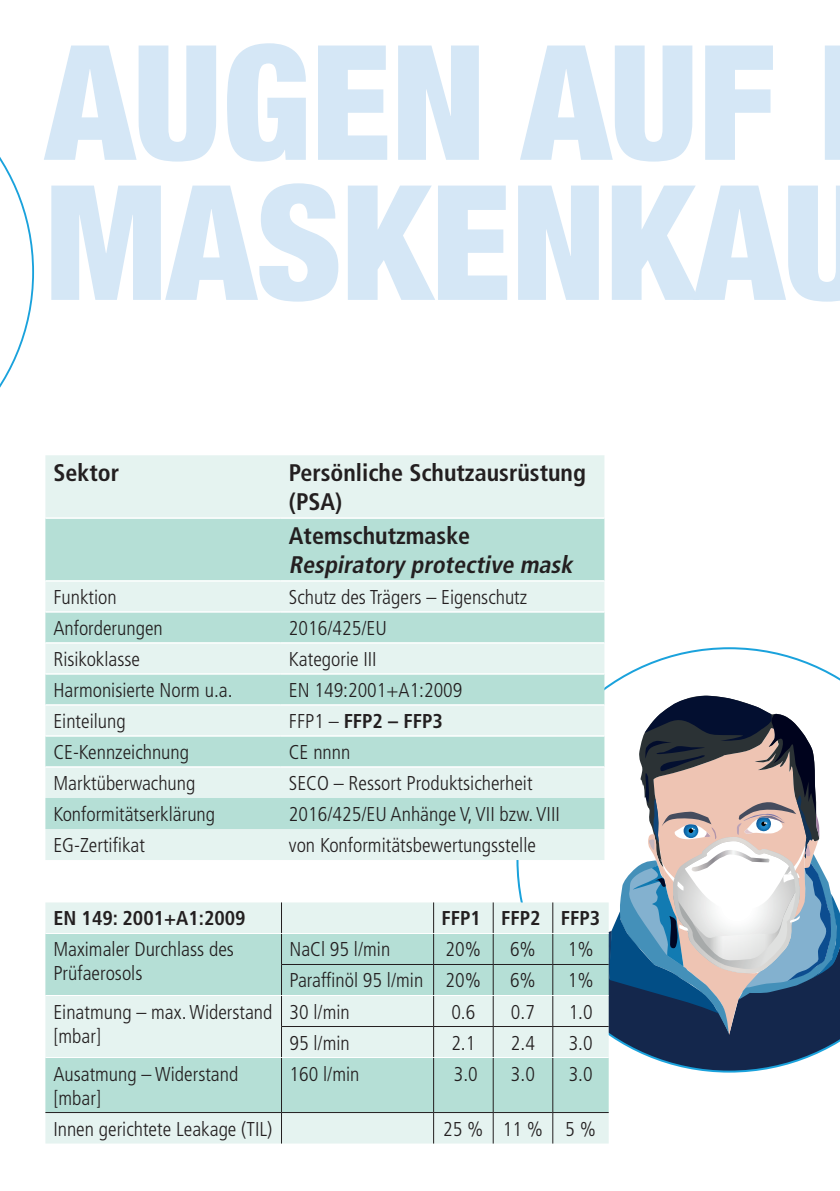
<style>
.page{position:relative;width:840px;height:1191px;background:#fff}
.page>*{position:absolute;margin:0;border:0;box-sizing:border-box;transform-origin:0 0}
.t1{font:900 condensed 160px/140px "Helvetica Neue";color:#d5e7f6}
.t2{font:700 condensed 24px/28.8px "Frutiger";color:#231f20}
.t3{font:italic 700 condensed 24px "Frutiger";color:#231f20}
.t4{font:300 condensed 20px/24px "Frutiger";color:#231f20}
.t5{font:700 condensed 20px "Frutiger";color:#231f20}
.s1{font-weight:300}
</style>
<div class="page">
<svg style="left:516px;top:647px;width:323px;height:425px"></svg>
<svg style="left:0;top:157px;width:34px;height:231px"></svg>
<div style="left:45px;top:455px;width:559px;height:405px;background:#e5f3f0"></div>
<svg style="left:45px;top:519px;width:559px;height:310px;background:#c8e7e0"></svg>
<hr style="left:45px;top:517px;width:236px;height:2px;background:#fff">
<hr style="left:281px;top:517px;width:323px;height:2px;background:#fff">
<hr style="left:45px;top:580px;width:236px;height:1px;background:#fff">
<hr style="left:281px;top:580px;width:323px;height:1px;background:#fff">
<hr style="left:45px;top:611px;width:236px;height:1px;background:#fff">
<hr style="left:281px;top:611px;width:323px;height:1px;background:#fff">
<hr style="left:45px;top:642px;width:236px;height:1px;background:#fff">
<hr style="left:281px;top:642px;width:323px;height:1px;background:#fff">
<hr style="left:45px;top:673px;width:236px;height:1px;background:#fff">
<hr style="left:281px;top:673px;width:323px;height:1px;background:#fff">
<hr style="left:45px;top:704px;width:236px;height:1px;background:#fff">
<hr style="left:281px;top:704px;width:323px;height:1px;background:#fff">
<hr style="left:45px;top:735px;width:236px;height:1px;background:#fff">
<hr style="left:281px;top:735px;width:323px;height:1px;background:#fff">
<hr style="left:45px;top:766px;width:236px;height:1px;background:#fff">
<hr style="left:281px;top:766px;width:323px;height:1px;background:#fff">
<div style="left:45px;top:902px;width:563px;height:241px;background:#e5f3f0"></div>
<svg style="left:45px;top:934px;width:563px;height:178px;background:#c5e5de"></svg>
<hr style="left:281px;top:902px;width:1px;height:31px;background:#231f20">
<hr style="left:433px;top:902px;width:1px;height:31px;background:#231f20">
<hr style="left:492px;top:902px;width:1px;height:31px;background:#231f20">
<hr style="left:552px;top:902px;width:1px;height:31px;background:#231f20">
<hr style="left:281px;top:933px;width:1px;height:31px;background:#231f20">
<hr style="left:433px;top:933px;width:1px;height:31px;background:#231f20">
<hr style="left:492px;top:933px;width:1px;height:31px;background:#231f20">
<hr style="left:552px;top:933px;width:1px;height:31px;background:#231f20">
<hr style="left:281px;top:964px;width:152px;height:1px;background:#231f20">
<hr style="left:281px;top:964px;width:1px;height:31px;background:#231f20">
<hr style="left:433px;top:964px;width:60px;height:1px;background:#231f20">
<hr style="left:433px;top:964px;width:1px;height:31px;background:#231f20">
<hr style="left:493px;top:964px;width:59px;height:1px;background:#231f20">
<hr style="left:492px;top:964px;width:1px;height:31px;background:#231f20">
<hr style="left:552px;top:964px;width:56px;height:1px;background:#231f20">
<hr style="left:552px;top:964px;width:1px;height:31px;background:#231f20">
<hr style="left:281px;top:995px;width:1px;height:31px;background:#231f20">
<hr style="left:433px;top:995px;width:1px;height:31px;background:#231f20">
<hr style="left:492px;top:995px;width:1px;height:31px;background:#231f20">
<hr style="left:552px;top:995px;width:1px;height:31px;background:#231f20">
<hr style="left:281px;top:1026px;width:152px;height:1px;background:#231f20">
<hr style="left:281px;top:1026px;width:1px;height:31px;background:#231f20">
<hr style="left:433px;top:1026px;width:60px;height:1px;background:#231f20">
<hr style="left:433px;top:1026px;width:1px;height:31px;background:#231f20">
<hr style="left:493px;top:1026px;width:59px;height:1px;background:#231f20">
<hr style="left:492px;top:1026px;width:1px;height:31px;background:#231f20">
<hr style="left:552px;top:1026px;width:56px;height:1px;background:#231f20">
<hr style="left:552px;top:1026px;width:1px;height:31px;background:#231f20">
<hr style="left:281px;top:1057px;width:1px;height:55px;background:#231f20">
<hr style="left:433px;top:1057px;width:1px;height:55px;background:#231f20">
<hr style="left:492px;top:1057px;width:1px;height:55px;background:#231f20">
<hr style="left:552px;top:1057px;width:1px;height:55px;background:#231f20">
<hr style="left:45px;top:1112px;width:236px;height:1px;background:#231f20">
<hr style="left:281px;top:1112px;width:152px;height:1px;background:#231f20">
<hr style="left:281px;top:1112px;width:1px;height:31px;background:#231f20">
<hr style="left:433px;top:1112px;width:60px;height:1px;background:#231f20">
<hr style="left:433px;top:1112px;width:1px;height:31px;background:#231f20">
<hr style="left:493px;top:1112px;width:59px;height:1px;background:#231f20">
<hr style="left:492px;top:1112px;width:1px;height:31px;background:#231f20">
<hr style="left:552px;top:1112px;width:56px;height:1px;background:#231f20">
<hr style="left:552px;top:1112px;width:1px;height:31px;background:#231f20">
<hr style="left:45px;top:933px;width:236px;height:1px;background:#fff">
<hr style="left:281px;top:933px;width:152px;height:1px;background:#fff">
<hr style="left:433px;top:933px;width:60px;height:1px;background:#fff">
<hr style="left:493px;top:933px;width:59px;height:1px;background:#fff">
<hr style="left:552px;top:933px;width:56px;height:1px;background:#fff">
<hr style="left:45px;top:995px;width:236px;height:1px;background:#fff">
<hr style="left:281px;top:995px;width:152px;height:1px;background:#fff">
<hr style="left:433px;top:995px;width:60px;height:1px;background:#fff">
<hr style="left:493px;top:995px;width:59px;height:1px;background:#fff">
<hr style="left:552px;top:995px;width:56px;height:1px;background:#fff">
<hr style="left:45px;top:1057px;width:236px;height:1px;background:#fff">
<hr style="left:281px;top:1057px;width:152px;height:1px;background:#fff">
<hr style="left:433px;top:1057px;width:60px;height:1px;background:#fff">
<hr style="left:493px;top:1057px;width:59px;height:1px;background:#fff">
<hr style="left:552px;top:1057px;width:56px;height:1px;background:#fff">
<h1 class="t1" style="left:45px;top:24px;width:827px">AUGEN AUF<br>MASKENKAU</h1>
<p class="t2" style="left:53px;top:458px;width:67px">Sektor</p>
<p class="t2" style="left:289px;top:458px;width:298px">Persönliche Schutzausrüstung (PSA)</p>
<p class="t2" style="left:289px;top:521px;width:183px">Atemschutzmaske</p>
<p class="t3" style="left:289px;top:550px;width:290px">Respiratory protective mask</p>
<p class="t4" style="left:53px;top:585px;width:65px">Funktion</p>
<p class="t4" style="left:289px;top:585px;width:240px">Schutz des Trägers – Eigenschutz</p>
<p class="t4" style="left:53px;top:616px;width:111px">Anforderungen</p>
<p class="t4" style="left:289px;top:616px;width:99px">2016/425/EU</p>
<p class="t4" style="left:53px;top:647px;width:88px">Risikoklasse</p>
<p class="t4" style="left:289px;top:647px;width:89px">Kategorie III</p>
<p class="t4" style="left:53px;top:678px;width:180px">Harmonisierte Norm u.a.</p>
<p class="t4" style="left:289px;top:678px;width:175px">EN 149:2001+A1:2009</p>
<p class="t4" style="left:53px;top:709px;width:74px">Einteilung</p>
<p class="t5" style="left:289px;top:709px;width:155px"><span class="s1">FFP1 –</span> FFP2 – FFP3</p>
<p class="t4" style="left:53px;top:740px;width:137px">CE-Kennzeichnung</p>
<p class="t4" style="left:289px;top:740px;width:63px">CE nnnn</p>
<p class="t4" style="left:53px;top:771px;width:143px">Marktüberwachung</p>
<p class="t4" style="left:289px;top:771px;width:245px">SECO – Ressort Produktsicherheit</p>
<p class="t4" style="left:53px;top:802px;width:163px">Konformitätserklärung</p>
<p class="t4" style="left:289px;top:802px;width:272px">2016/425/EU Anhänge V, VII bzw. VIII</p>
<p class="t4" style="left:53px;top:833px;width:93px">EG-Zertifikat</p>
<p class="t4" style="left:289px;top:833px;width:248px">von Konformitätsbewertungsstelle</p>
<p class="t5" style="left:53px;top:906px;width:194px">EN 149: 2001+A1:2009</p>
<p class="t5" style="left:441px;top:906px;width:160px">FFP1 FFP2 FFP3</p>
<p class="t4" style="left:53px;top:937px;width:182px">Maximaler Durchlass des<br>Prüfaerosols</p>
<p class="t4" style="left:289px;top:937px;width:102px">NaCl 95 l/min</p>
<p class="t4" style="left:445px;top:937px;width:37px">20%</p>
<p class="t4" style="left:509px;top:937px;width:27px">6%</p>
<p class="t4" style="left:567px;top:937px;width:27px">1%</p>
<p class="t4" style="left:289px;top:968px;width:193px">Paraffinöl 95 l/min 20%</p>
<p class="t4" style="left:509px;top:968px;width:27px">6%</p>
<p class="t4" style="left:567px;top:968px;width:27px">1%</p>
<p class="t4" style="left:53px;top:999px;width:220px">Einatmung – max. Widerstand [mbar]</p>
<p class="t4" style="left:289px;top:999px;width:62px">30 l/min</p>
<p class="t4" style="left:451px;top:999px;width:25px">0.6</p>
<p class="t4" style="left:510px;top:999px;width:25px">0.7</p>
<p class="t4" style="left:568px;top:999px;width:25px">1.0</p>
<p class="t4" style="left:289px;top:1030px;width:62px">95 l/min</p>
<p class="t4" style="left:451px;top:1030px;width:25px">2.1</p>
<p class="t4" style="left:510px;top:1030px;width:25px">2.4</p>
<p class="t4" style="left:568px;top:1030px;width:25px">3.0</p>
<p class="t4" style="left:53px;top:1061px;width:186px">Ausatmung – Widerstand [mbar]</p>
<p class="t4" style="left:289px;top:1061px;width:71px">160 l/min</p>
<p class="t4" style="left:453px;top:1061px;width:26px">3.0</p>
<p class="t4" style="left:510px;top:1061px;width:26px">3.0</p>
<p class="t4" style="left:568px;top:1061px;width:25px">3.0</p>
<p class="t4" style="left:53px;top:1116px;width:220px">Innen gerichtete Leakage (TIL)</p>
<p class="t4" style="left:443px;top:1116px;width:154px">25 % 11 % 5 %</p>
</div>
